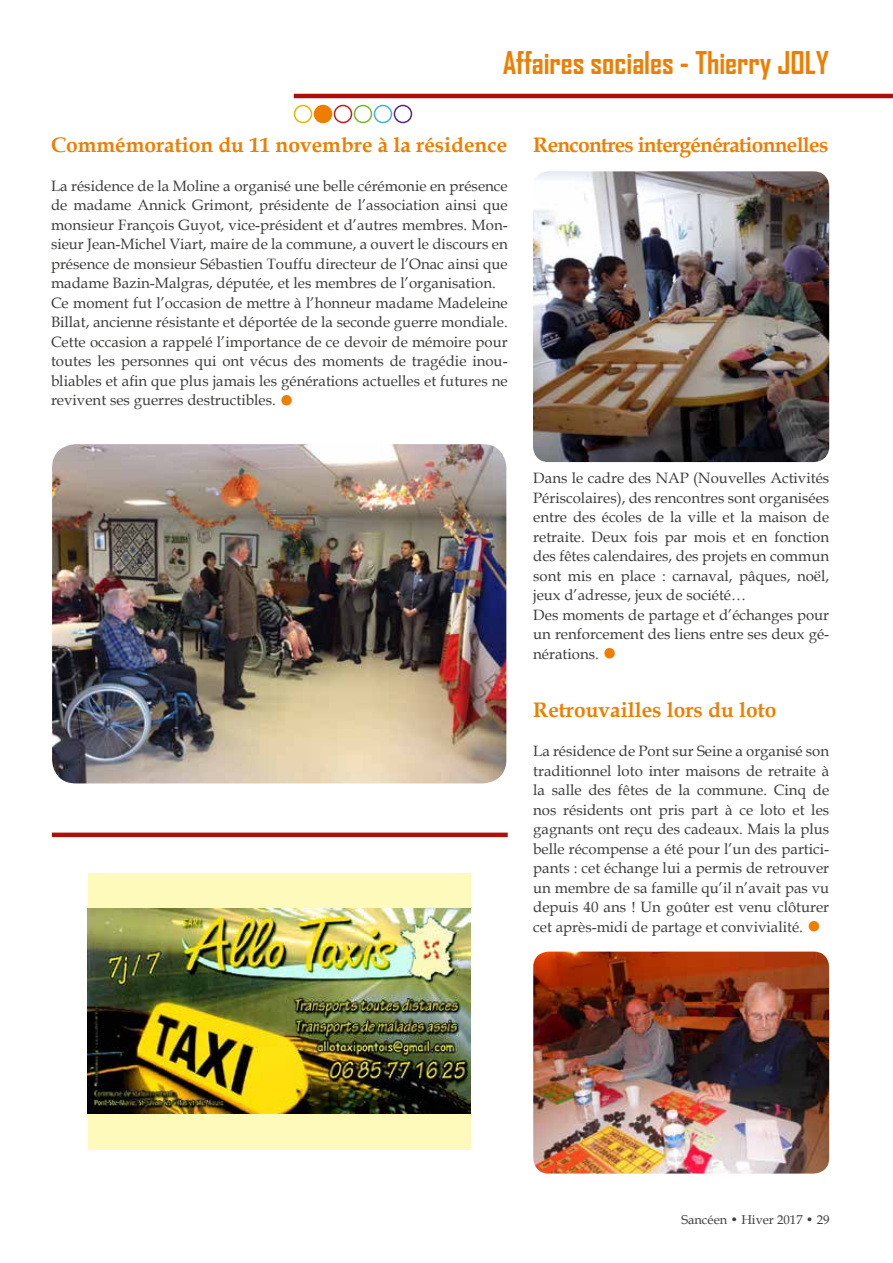
<style>
.page{position:relative;width:893px;height:1263px;background:#fff}
.page>*{position:absolute;margin:0;border:0;box-sizing:border-box;transform-origin:0 0}
.t1{font:700 30px "Agency FB";color:#ef7d00}
.t2{font:700 21px "Book Antiqua";color:#ef7d00}
.t3{font:700 21px "Book Antiqua";letter-spacing:-.035em;color:#ef7d00}
.t4{font:15px/19.5px "Book Antiqua";color:#3c3c3b}
.t5{font:12.75px "Book Antiqua";color:#3c3c3b}
.s1{font-family:"Garamond";font-size:24px;color:#ef7d00}
</style>
<div class="page">
<div style="left:394px;top:105px;width:18px;height:18px;border:2px solid #5c2483;border-radius:50%"></div>
<div style="left:374px;top:105px;width:18px;height:18px;border:2px solid #3db2de;border-radius:50%"></div>
<div style="left:354px;top:105px;width:18px;height:18px;border:2px solid #76b82a;border-radius:50%"></div>
<div style="left:334px;top:105px;width:18px;height:18px;border:2px solid #cd171a;border-radius:50%"></div>
<div style="left:314px;top:105px;width:17px;height:17px;background:#ef7d00;border-radius:50%"></div>
<div style="left:314px;top:105px;width:18px;height:18px;border:2px solid #ef7d00;border-radius:50%"></div>
<div style="left:294px;top:105px;width:18px;height:18px;border:2px solid #eab500;border-radius:50%"></div>
<hr style="left:294px;top:94px;width:599px;height:4px;background:#ae0f0a">
<hr style="left:52px;top:833px;width:456px;height:4px;background:#ae0f0a">
<img style="left:533px;top:171px;width:296px;height:291px">
<img style="left:533px;top:951px;width:296px;height:222px">
<img style="left:52px;top:444px;width:454px;height:339px">
<div style="left:88px;top:873px;width:383px;height:276px;background:#fefabb"></div>
<img style="left:88px;top:909px;width:383px;height:204px">
<h1 class="t1" style="left:503px;top:44px;width:328px">Affaires sociales - Thierry JOLY</h1>
<h2 class="t2" style="left:51px;top:130px;width:458px">Commémoration du 11 novembre à la résidence</h2>
<p class="t4" style="left:51px;top:175px;width:458px">La résidence de la Moline a organisé une belle cérémonie en présence de madame Annick Grimont, présidente de l’association ainsi que monsieur François Guyot, vice-président et d’autres membres. Mon&shy;sieur Jean-Michel Viart, maire de la commune, a ouvert le discours en présence de monsieur Sébastien Touffu directeur de l’Onac ainsi que madame Bazin-Malgras, députée, et les membres de l’organisation.<br>Ce moment fut l’occasion de mettre à l’honneur madame Madeleine Billat, ancienne résistante et déportée de la seconde guerre mondiale.<br>Cette occasion a rappelé l’importance de ce devoir de mémoire pour toutes les personnes qui ont vécus des moments de tragédie inou&shy;bliables et afin que plus jamais les générations actuelles et futures ne revivent ses guerres destructibles. <span class="s1">●</span></p>
<h2 class="t3" style="left:533px;top:130px;width:297px">Rencontres intergénérationnelles</h2>
<p class="t4" style="left:533px;top:468px;width:297px">Dans le cadre des NAP (Nouvelles Activités Périscolaires), des rencontres sont organisées entre des écoles de la ville et la maison de retraite. Deux fois par mois et en fonction des fêtes calendaires, des projets en commun sont mis en place : carnaval, pâques, noël, jeux d’adresse, jeux de société…<br>Des moments de partage et d’échanges pour un renforcement des liens entre ses deux gé&shy;nérations. <span class="s1">●</span></p>
<h2 class="t2" style="left:533px;top:696px;width:245px">Retrouvailles lors du loto</h2>
<p class="t4" style="left:533px;top:741px;width:297px;text-align:justify">La résidence de Pont sur Seine a organisé son traditionnel loto inter maisons de retraite à la salle des fêtes de la commune. Cinq de nos résidents ont pris part à ce loto et les gagnants ont reçu des cadeaux. Mais la plus belle récompense a été pour l’un des partici&shy;pants : cet échange lui a permis de retrouver un membre de sa famille qu’il n’avait pas vu depuis 40 ans ! Un goûter est venu clôturer cet après-midi de partage et convivialité. <span class="s1">●</span></p>
<p class="t5" style="left:681px;top:1211px;width:150px">Sancéen • Hiver 2017 • 29</p>
</div>
